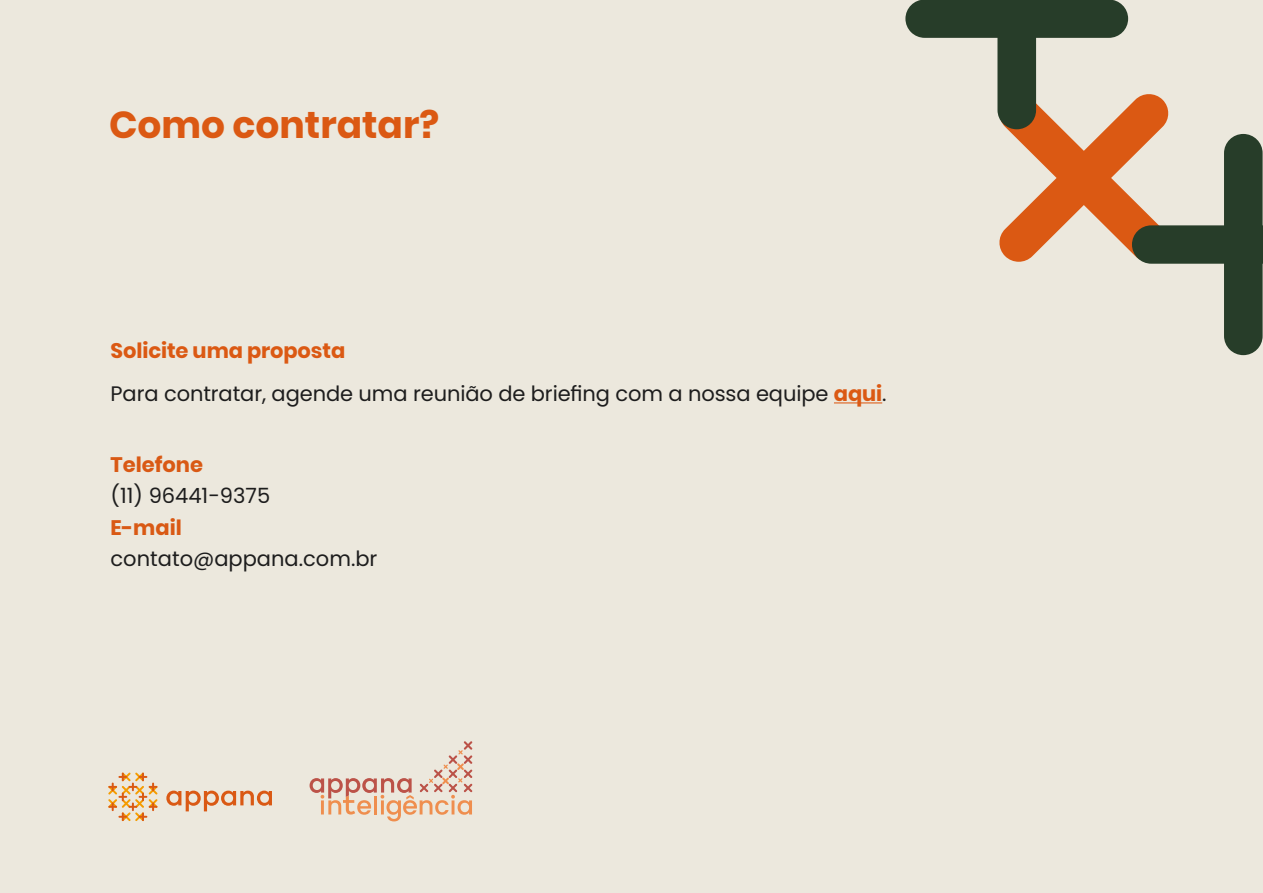
<style>
.page{position:relative;width:1263px;height:893px;background:#ece8dd}
.page>*{position:absolute;margin:0;border:0;box-sizing:border-box;transform-origin:0 0}
.t1{font:700 37.5px "Poppins";color:#db5913}
.t2{font:21px/43.5px "Poppins";letter-spacing:-.005em;color:#1d1d1d}
.t3{font:700 21px "Poppins";color:#d95914}
.s1{font-weight:700;color:#db5913}
</style>
<div class="page">
<hr style="left:834px;top:402px;width:48px;height:1px;background:#db5913">
<svg style="left:905px;top:0;width:358px;height:355px"></svg>
<svg style="left:108px;top:772px;width:50px;height:49px"></svg>
<svg style="left:166px;top:791px;width:106px;height:20px"></svg>
<svg style="left:310px;top:741px;width:162px;height:80px"></svg>
<h1 class="t1" style="left:109px;top:103px;width:331px">Como contratar?</h1>
<p class="t2" style="left:111px;top:329px;width:778px"><span class="s1">Solicite uma proposta<br></span>Para contratar, agende uma reunião de briefing com a nossa equipe <span class="s1">aqui</span>.</p>
<p class="t3" style="left:111px;top:452px;width:94px">Telefone</p>
<p class="t2" style="left:111px;top:474px;width:161px">(11) 96441-9375</p>
<p class="t3" style="left:111px;top:515px;width:73px">E-mail</p>
<p class="t2" style="left:111px;top:537px;width:268px">contato@appana.com.br</p>
</div>
